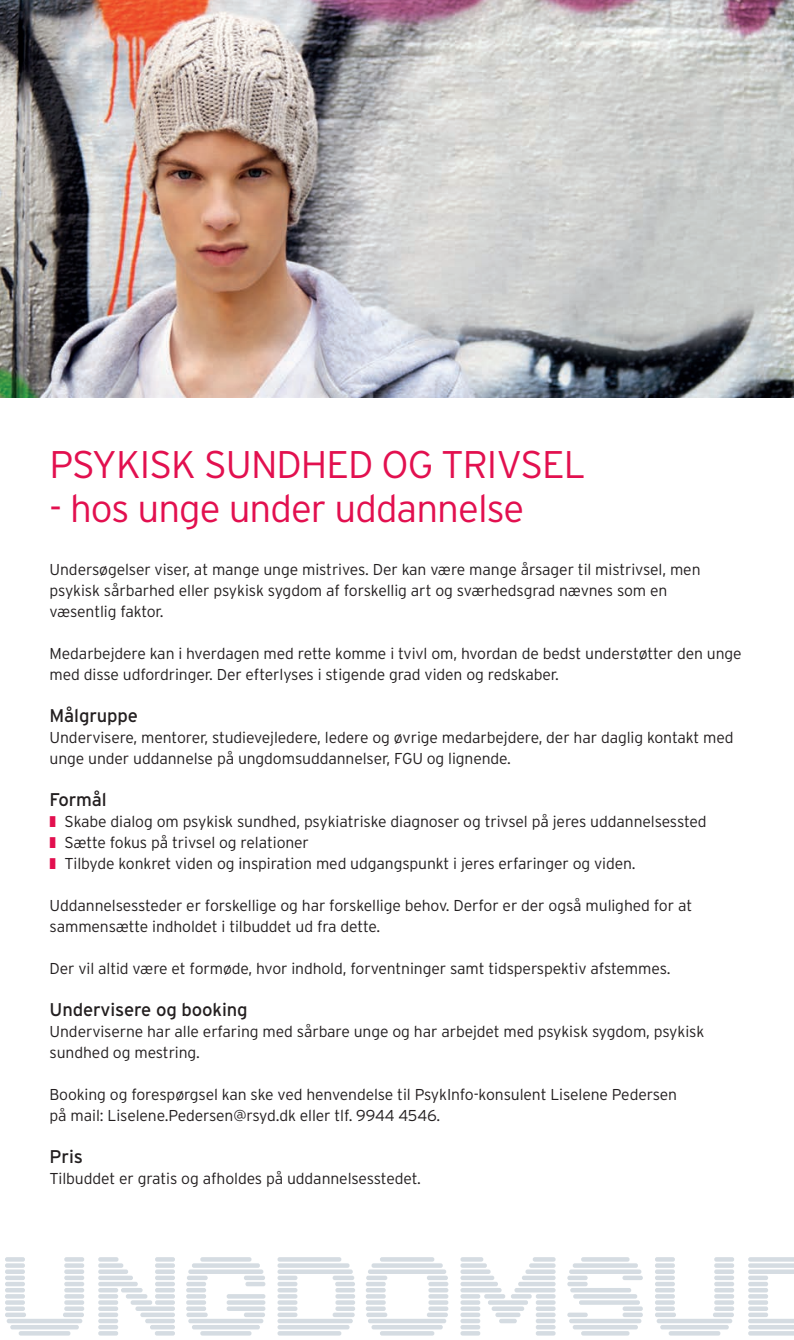
<style>
.page{position:relative;width:794px;height:1340px;background:#fff}
.page>*{position:absolute;margin:0;border:0;box-sizing:border-box;transform-origin:0 0}
.t1{font:112px "Kallisto Lined";letter-spacing:-.005em;color:#d5dce2}
.t2{font:300 38.5px "Interstate";letter-spacing:-.025em;color:#e2104f}
.t3{font:18.38px "Interstate";letter-spacing:-.01em;color:#231f20}
.t4{font:300 15.75px/21px "Interstate";letter-spacing:-.01em;color:#231f20}
.s1{color:#e2104f}
</style>
<div class="page">
<img style="left:0;top:0;width:794px;height:397px">
<h2 class="t2" style="left:50px;top:442px;width:538px">PSYKISK SUNDHED OG TRIVSEL</h2>
<h2 class="t2" style="left:50px;top:486px;width:476px">- hos unge under uddannelse</h2>
<p class="t4" style="left:50px;top:558px;width:652px">Undersøgelser viser, at mange unge mistrives. Der kan være mange årsager til mistrivsel, men psykisk sårbarhed eller psykisk sygdom af forskellig art og sværhedsgrad nævnes som en væsentlig faktor.</p>
<p class="t4" style="left:50px;top:642px;width:693px">Medarbejdere kan i hverdagen med rette komme i tvivl om, hvordan de bedst understøtter den unge med disse udfordringer. Der efterlyses i stigende grad viden og redskaber.</p>
<p class="t3" style="left:50px;top:705px;width:90px">Målgruppe</p>
<p class="t4" style="left:50px;top:726px;width:685px">Undervisere, mentorer, studievejledere, ledere og øvrige medarbejdere, der har daglig kontakt med unge under uddannelse på ungdomsuddannelser, FGU og lignende.</p>
<p class="t3" style="left:50px;top:789px;width:59px">Formål</p>
<p class="t4" style="left:50px;top:810px;width:658px"><span class="s1">❚</span> Skabe dialog om psykisk sundhed, psykiatriske diagnoser og trivsel på jeres uddannelsessted <span class="s1">❚</span> Sætte fokus på trivsel og relationer<br><span class="s1">❚</span> Tilbyde konkret viden og inspiration med udgangspunkt i jeres erfaringer og viden.</p>
<p class="t4" style="left:50px;top:894px;width:644px">Uddannelsessteder er forskellige og har forskellige behov. Derfor er der også mulighed for at sammensætte indholdet i tilbuddet ud fra dette.</p>
<p class="t4" style="left:50px;top:957px;width:622px">Der vil altid være et formøde, hvor indhold, forventninger samt tidsperspektiv afstemmes.</p>
<p class="t3" style="left:50px;top:999px;width:199px">Undervisere og booking</p>
<p class="t4" style="left:50px;top:1020px;width:656px">Underviserne har alle erfaring med sårbare unge og har arbejdet med psykisk sygdom, psykisk sundhed og mestring.</p>
<p class="t4" style="left:50px;top:1083px;width:629px">Booking og forespørgsel kan ske ved henvendelse til PsykInfo-konsulent Liselene Pedersen på mail: Liselene.Pedersen@rsyd.dk eller tlf. 9944 4546.</p>
<p class="t3" style="left:50px;top:1146px;width:35px">Pris</p>
<p class="t4" style="left:50px;top:1167px;width:373px">Tilbuddet er gratis og afholdes på uddannelsesstedet.</p>
<h1 class="t1" style="left:-2px;top:1226px;width:835px">UNGDOMSUD</h1>
</div>
